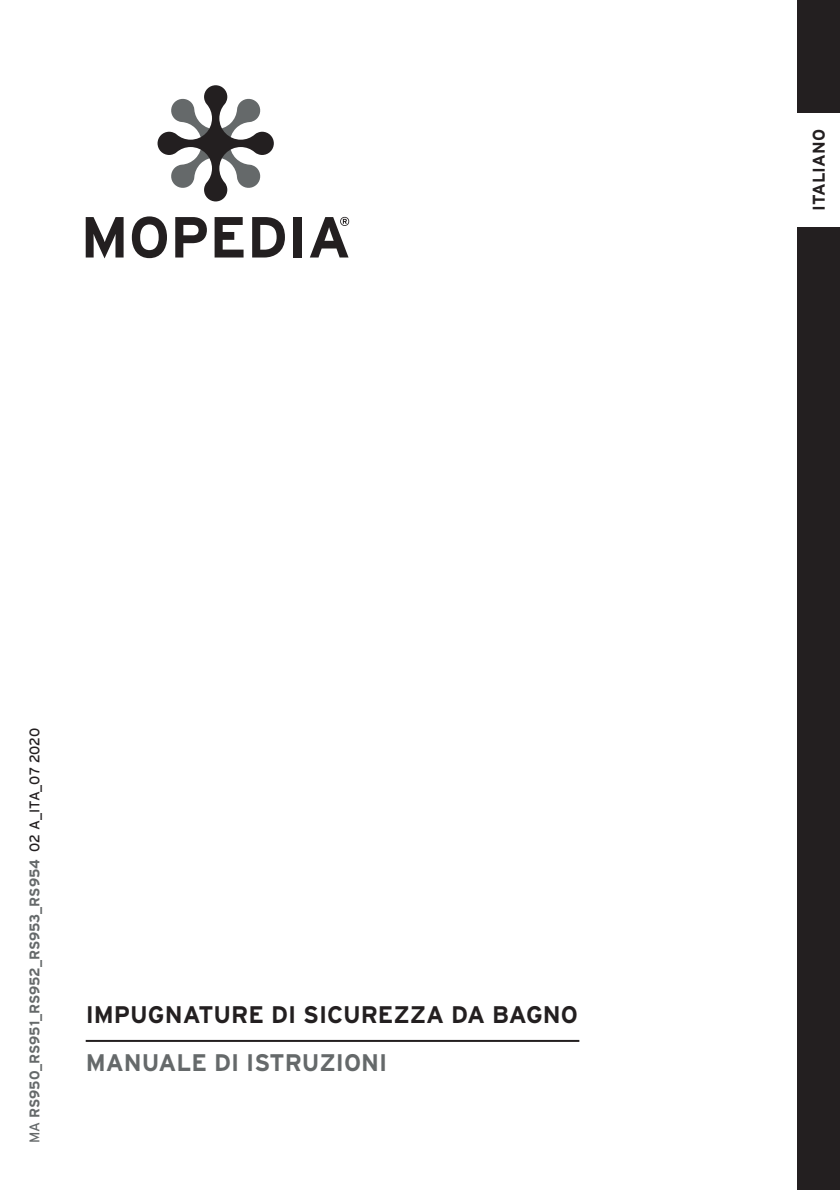
<style>
.page{position:relative;width:840px;height:1192px;background:#fff}
.page>*{position:absolute;margin:0;border:0;box-sizing:border-box;transform-origin:0 0}
.t1{font:700 24px "Interstate";color:#231f20}
.t2{font:700 24px "Interstate";color:#65696a}
.t3{font:700 17px "Interstate";letter-spacing:.005em;color:#231f20}
.t4{font:700 14px "Interstate";color:#65696a}
.s1{font-weight:400}
.s2{font-weight:400;color:#231f20}
</style>
<div class="page">
<hr style="left:86px;top:1040px;width:493px;height:2px;background:#231f20">
<svg style="left:157px;top:85px;width:117px;height:116px"></svg>
<svg style="left:86px;top:217px;width:37px;height:41px"></svg>
<svg style="left:132px;top:216px;width:35px;height:42px"></svg>
<svg style="left:175px;top:217px;width:32px;height:40px"></svg>
<svg style="left:214px;top:217px;width:29px;height:40px"></svg>
<svg style="left:252px;top:217px;width:33px;height:40px"></svg>
<div style="left:293px;top:217px;width:8px;height:40px;background:#231f20"></div>
<svg style="left:310px;top:217px;width:39px;height:40px"></svg>
<div style="left:797px;top:0;width:42px;height:1190px;background:#231f20"></div>
<div style="left:791px;top:113px;width:48px;height:113px;background:#fff"></div>
<p class="t4" style="left:27px;top:1143px;width:417px;rotate:-90deg"><span class="s1">MA</span> RS950_RS951_RS952_RS953_RS954 <span class="s2">02 A_ITA_07 2020</span></p>
<h1 class="t1" style="left:86px;top:1001px;width:493px">IMPUGNATURE DI SICUREZZA DA BAGNO</h1>
<h1 class="t2" style="left:86px;top:1049px;width:303px">MANUALE DI ISTRUZIONI</h1>
<p class="t3" style="left:809px;top:211px;width:84px;rotate:-90deg">ITALIANO</p>
</div>
